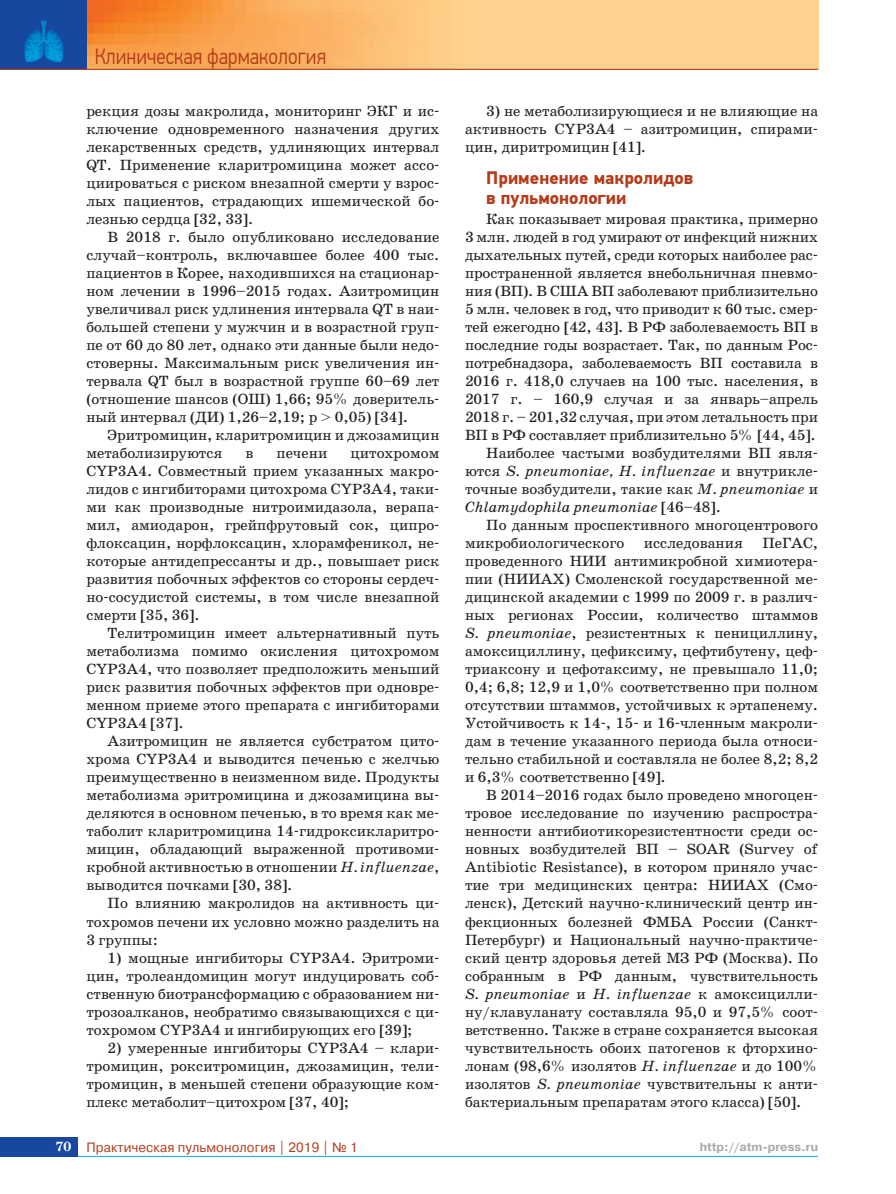
<style>
.page{position:relative;width:896px;height:1194px;background:#fff}
.page>*{position:absolute;margin:0;border:0;box-sizing:border-box;transform-origin:0 0}
.t1{font:300 22.5px "PF Din Text Cond Pro";color:#b43c1a}
.t2{font:700 18px/19.5px "PF Din Text Pro";color:#b43c1a}
.t3{font:15px/18px "School Book AC";color:#231f20;text-align:justify}
.t4{font:italic 15px "School Book AC";color:#231f20}
.t5{font:13.5px "Pragmatica C";letter-spacing:.01em;color:#b43c1a}
.t6{font:700 12px "Pragmatica C";color:#a7a9ac}
.s1{font-style:italic}
.s2{font-style:normal}
.s3{font-family:"School Book AC";font-weight:700;color:#fff}
</style>
<div class="page">
<img style="left:86px;top:0;width:732px;height:69px">
<hr style="left:0;top:1155px;width:818px;height:1px;background:#00aeef">
<div style="left:0;top:0;width:86px;height:69px;background:#17479e"></div>
<hr style="left:0;top:69px;width:818px;height:1px;background:#b43c1a">
<svg style="left:25px;top:20px;width:38px;height:42px"></svg>
<div style="left:0;top:1137px;width:78px;height:19px;background:#17479e"></div>
<h1 class="t1" style="left:95px;top:47px;width:233px">Клиническая фармакология</h1>
<p class="t3" style="left:86px;top:103px;width:354px">рекция дозы макролида, мониторинг ЭКГ и ис&shy;ключение одновременного назначения других лекарственных средств, удлиняющих интервал QT. Применение кларитромицина может ассо&shy;циироваться с риском внезапной смерти у взрос&shy;лых пациентов, страдающих ишемической бо&shy;лезнью сердца [32, 33].</p>
<p class="t3" style="left:86px;top:229px;width:354px;text-indent:21px">В 2018 г. было опубликовано исследование случай–контроль, включавшее более 400 тыс. пациентов в Корее, находившихся на стационар&shy;ном лечении в 1996–2015 годах. Азитромицин увеличивал риск удлинения интервала QT в наи&shy;большей степени у мужчин и в возрастной груп&shy;пе от 60 до 80 лет, однако эти данные были недо&shy;стоверны. Максимальным риск увеличения ин&shy;тервала QT был в возрастной группе 60–69 лет (отношение шансов (ОШ) 1,66; 95% доверитель&shy;ный интервал (ДИ) 1,26–2,19; р &gt; 0,05) [34].</p>
<p class="t3" style="left:86px;top:427px;width:354px;text-indent:21px">Эритромицин, кларитромицин и джозамицин метаболизируются</p>
<p class="t3" style="left:86px;top:445px;width:354px;text-indent:264px">цитохромом CYP3A4. Совместный прием указанных макро&shy;лидов с ингибиторами цитохрома CYP3A4, таки&shy;ми как производные нитроимидазола, верапа&shy;мил, амиодарон, грейпфрутовый сок, ципро&shy;флоксацин, норфлоксацин, хлорамфеникол, не&shy;которые антидепрессанты и др., повышает риск развития побочных эффектов со стороны сердеч&shy;но-сосудистой системы, в том числе внезапной смерти [35, 36].</p>
<p class="t3" style="left:86px;top:625px;width:354px;text-indent:21px">Телитромицин имеет альтернативный путь метаболизма помимо окисления цитохромом CYP3A4, что позволяет предположить меньший риск развития побочных эффектов при одновре&shy;менном приеме этого препарата с ингибиторами CYP3A4 [37].</p>
<p class="t3" style="left:86px;top:733px;width:354px;text-indent:21px">Азитромицин не является субстратом цито&shy;хрома CYP3A4 и выводится печенью с желчью преимущественно в неизменном виде. Продукты метаболизма эритромицина и джозамицина вы&shy;деляются в основном печенью, в то время как ме&shy;таболит кларитромицина 14-гидроксикларитро&shy;мицин, обладающий выраженной противоми&shy;кробной активностью в отношении <span class="s1">H. inf lu enzae</span>, выводится почками [30, 38].</p>
<p class="t3" style="left:86px;top:895px;width:354px;text-indent:21px">По влиянию макролидов на активность ци&shy;тохромов печени их условно можно разделить на 3 группы:</p>
<p class="t3" style="left:86px;top:949px;width:354px;text-indent:21px">1) мощные ингибиторы CYP3A4. Эритроми&shy;цин, тролеандомицин могут индуцировать соб&shy;ственную биотрансформацию с образованием ни&shy;трозоалканов, необратимо связывающихся с ци&shy;тохромом CYP3A4 и ингибирующих его [39];</p>
<p class="t3" style="left:86px;top:1039px;width:354px;text-indent:21px">2) умеренные ингибиторы CYP3A4 – клари&shy;тромицин, рокситромицин, джозамицин, тели&shy;тромицин, в меньшей степени образующие ком&shy;плекс метаболит–цитохром [37, 40];</p>
<p class="t3" style="left:245px;top:445px;width:9px">в</p>
<p class="t3" style="left:276px;top:445px;width:52px">печени</p>
<p class="t3" style="left:465px;top:103px;width:354px;text-indent:21px">3) не метаболизирующиеся и не влияющие на активность CYP3A4 – азитромицин, спирами&shy;цин, диритромицин [41].</p>
<p class="t2" style="left:486px;top:170px;width:208px">Применение макролидов в пульмонологии</p>
<p class="t3" style="left:486px;top:211px;width:333px">Как показывает мировая практика, примерно</p>
<p class="t3" style="left:465px;top:229px;width:354px">3 млн. людей в год умирают от инфекций нижних</p>
<p class="t3" style="left:465px;top:247px;width:354px">дыхательных путей, среди которых наиболее рас-</p>
<p class="t3" style="left:465px;top:265px;width:354px">пространенной является внебольничная пневмо-</p>
<p class="t3" style="left:465px;top:283px;width:354px">ния (ВП). В США ВП заболевают приблизительно</p>
<p class="t3" style="left:465px;top:301px;width:354px">5 млн. человек в год, что приводит к 60 тыс. смер-</p>
<p class="t3" style="left:465px;top:319px;width:354px">тей ежегодно [42, 43]. В РФ заболеваемость ВП в</p>
<p class="t3" style="left:465px;top:337px;width:354px">последние годы возрастает. Так, по данным Рос-</p>
<p class="t3" style="left:465px;top:355px;width:354px">потребнадзора, заболеваемость ВП составила в</p>
<p class="t3" style="left:465px;top:373px;width:354px">2016 г. 418,0 случаев на 100 тыс. населения, в</p>
<p class="t3" style="left:465px;top:391px;width:354px">2017 г. – 160,9 случая и за январь–апрель</p>
<p class="t3" style="left:465px;top:409px;width:354px">2018 г. – 201,32 случая, при этом летальность при</p>
<p class="t3" style="left:465px;top:427px;width:352px">ВП в РФ составляет приблизительно 5% [44, 45].</p>
<p class="t3" style="left:486px;top:445px;width:333px">Наиболее частыми возбудителями ВП явля-</p>
<p class="t4" style="left:465px;top:465px;width:354px"><span class="s2">ются</span> S. pneumoniae, H. influenzae <span class="s2">и внутрикле-</span></p>
<p class="t3" style="left:465px;top:481px;width:354px">точные возбудители, такие как <span class="s1">M. pneumoniae</span> и</p>
<p class="t4" style="left:465px;top:501px;width:257px">Chlamydophila pneumoniae <span class="s2">[46–48].</span></p>
<p class="t3" style="left:486px;top:517px;width:333px">По данным проспективного многоцентрового</p>
<p class="t3" style="left:465px;top:535px;width:161px">микробиологического</p>
<p class="t3" style="left:643px;top:535px;width:101px">исследования</p>
<p class="t3" style="left:465px;top:535px;width:354px;text-indent:297px">ПеГАС, проведенного НИИ антимикробной химиотера&shy;пии (НИИАХ) Смоленской государственной ме&shy;дицинской академии с 1999 по 2009 г. в различ&shy;ных регионах России, количество штаммов <span class="s1">S. pneu moniae</span>, резистентных к пенициллину, амоксициллину, цефиксиму, цефтибутену, цеф&shy;триаксону и цефотаксиму, не превышало 11,0; 0,4; 6,8; 12,9 и 1,0% соответственно при полном отсутствии штаммов, устойчивых к эртапенему.<br>Устойчивость к 14-, 15- и 16-членным макроли&shy;дам в течение указанного периода была относи&shy;тельно стабильной и составляла не более 8,2; 8,2 и 6,3% соответственно [49].</p>
<p class="t3" style="left:465px;top:787px;width:354px;text-indent:21px">В 2014–2016 годах было проведено многоцен&shy;тровое исследование по изучению распростра&shy;ненности антибиотикорезистентности среди ос&shy;новных возбудителей ВП – SOAR (Survey of Antibiotic Resistance), в котором приняло учас&shy;тие три медицинских центра: НИИАХ (Смо&shy;ленск), Детский научно-клинический центр ин&shy;фекционных болезней ФМБА России (Санкт-Петербург) и Национальный научно-практиче&shy;ский центр здоровья детей МЗ РФ (Москва). По собранным в РФ данным, чувствительность <span class="s1">S. pneumoniae</span> и <span class="s1">H. influenzae</span> к амоксицилли&shy;ну/клавуланату составляла 95,0 и 97,5% соот&shy;ветственно. Также в стране сохраняется высокая чувствительность обоих патогенов к фторхино&shy;лонам (98,6% изолятов <span class="s1">H. influenzae</span> и до 100% изолятов <span class="s1">S. pneumoniae</span> чувствительны к анти&shy;бактериальным препаратам этого класса) [50].</p>
<p class="t5" style="left:56px;top:1142px;width:303px"><span class="s3">70</span> Практическая пульмонология | 2019 | № 1</p>
<p class="t6" style="left:699px;top:1141px;width:120px">http://atm-press.ru</p>
</div>
